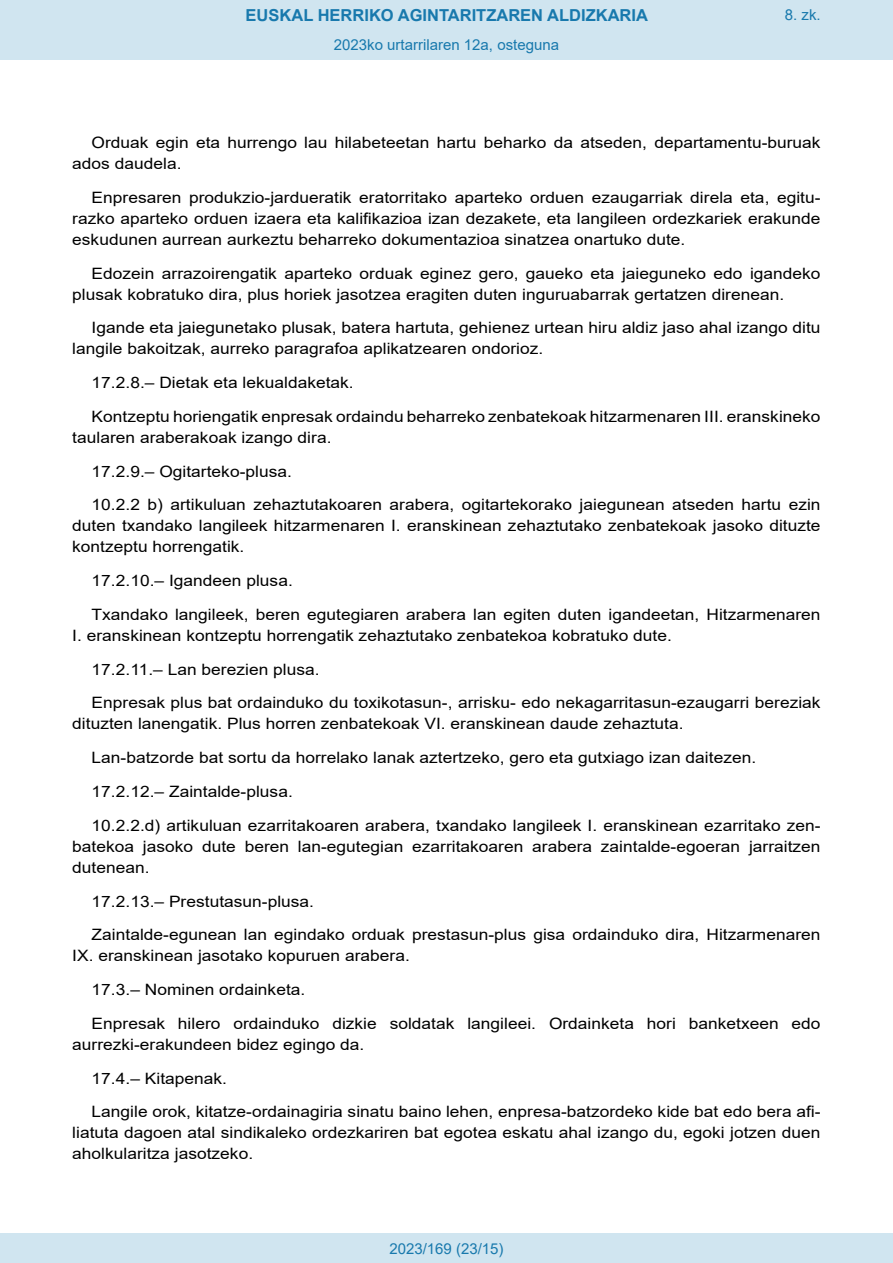
<style>
.page{position:relative;width:893px;height:1263px;background:#fff}
.page>*{position:absolute;margin:0;border:0;box-sizing:border-box;transform-origin:0 0}
.t1{font:700 16.5px "Arial";color:#1879ad}
.BOPVDetalle{font:15.6px/21px "Arial";color:#000;scale:1.11 1}
.Paginacion_Centro{font:15px "Arial";color:#1879ad}
</style>
<div class="page">
<div style="left:0;top:0;width:893px;height:60px;background:#d0e5f0"></div>
<div style="left:0;top:1233px;width:893px;height:30px;background:#d0e5f0"></div>
<p class="t1" style="left:246px;top:3px;width:404px">EUSKAL HERRIKO AGINTARITZAREN ALDIZKARIA</p>
<p class="Paginacion_Centro" style="left:334px;top:35px;width:227px">2023ko urtarrilaren 12a, osteguna</p>
<p class="Paginacion_Centro" style="left:785px;top:5px;width:37px">8. zk.</p>
<p class="BOPVDetalle" style="left:72px;top:132px;width:676px;text-indent:19px">Orduak egin eta hurrengo lau hilabeteetan hartu beharko da atseden, departamentu-buruak ados daudela.</p>
<p class="BOPVDetalle" style="left:72px;top:187px;width:676px;text-align:justify;text-indent:19px">Enpresaren produkzio-jardueratik eratorritako aparteko orduen ezaugarriak direla eta, egitu&shy;razko aparteko orduen izaera eta kalifikazioa izan dezakete, eta langileen ordezkariek erakunde eskudunen aurrean aurkeztu beharreko dokumentazioa sinatzea onartuko dute.</p>
<p class="BOPVDetalle" style="left:72px;top:263px;width:676px;text-indent:19px">Edozein arrazoirengatik aparteko orduak eginez gero, gaueko eta jaieguneko edo igandeko plusak kobratuko dira, plus horiek jasotzea eragiten duten inguruabarrak gertatzen direnean.</p>
<p class="BOPVDetalle" style="left:72px;top:317px;width:676px;text-indent:19px">Igande eta jaiegunetako plusak, batera hartuta, gehienez urtean hiru aldiz jaso ahal izango ditu langile bakoitzak, aurreko paragrafoa aplikatzearen ondorioz.</p>
<p class="BOPVDetalle" style="left:92px;top:372px;width:238px">17.2.8.– Dietak eta lekualdaketak.</p>
<p class="BOPVDetalle" style="left:72px;top:406px;width:676px;text-indent:19px">Kontzeptu horiengatik enpresak ordaindu beharreko zenbatekoak hitzarmenaren III. eranskineko taularen araberakoak izango dira.</p>
<p class="BOPVDetalle" style="left:92px;top:461px;width:182px">17.2.9.– Ogitarteko-plusa.</p>
<p class="BOPVDetalle" style="left:72px;top:494px;width:676px;text-align:justify;text-indent:19px">10.2.2 b) artikuluan zehaztutakoaren arabera, ogitartekorako jaiegunean atseden hartu ezin duten txandako langileek hitzarmenaren I. eranskinean zehaztutako zenbatekoak jasoko dituzte kontzeptu horrengatik.</p>
<p class="BOPVDetalle" style="left:92px;top:570px;width:183px">17.2.10.– Igandeen plusa.</p>
<p class="BOPVDetalle" style="left:72px;top:604px;width:676px;text-indent:19px">Txandako langileek, beren egutegiaren arabera lan egiten duten igandeetan, Hitzarmenaren<br>I. eranskinean kontzeptu horrengatik zehaztutako zenbatekoa kobratuko dute.</p>
<p class="BOPVDetalle" style="left:92px;top:659px;width:207px">17.2.11.– Lan berezien plusa.</p>
<p class="BOPVDetalle" style="left:72px;top:692px;width:676px;text-indent:19px">Enpresak plus bat ordainduko du toxikotasun-, arrisku- edo nekagarritasun-ezaugarri bereziak dituzten lanengatik. Plus horren zenbatekoak VI. eranskinean daude zehaztuta.</p>
<p class="BOPVDetalle" style="left:92px;top:747px;width:600px">Lan-batzorde bat sortu da horrelako lanak aztertzeko, gero eta gutxiago izan daitezen.</p>
<p class="BOPVDetalle" style="left:92px;top:781px;width:183px">17.2.12.– Zaintalde-plusa.</p>
<p class="BOPVDetalle" style="left:72px;top:815px;width:676px;text-align:justify;text-indent:19px">10.2.2.d) artikuluan ezarritakoaren arabera, txandako langileek I. eranskinean ezarritako zen&shy;batekoa jasoko dute beren lan-egutegian ezarritakoaren arabera zaintalde-egoeran jarraitzen dutenean.</p>
<p class="BOPVDetalle" style="left:92px;top:890px;width:202px">17.2.13.– Prestutasun-plusa.</p>
<p class="BOPVDetalle" style="left:72px;top:924px;width:676px;text-indent:19px">Zaintalde-egunean lan egindako orduak prestasun-plus gisa ordainduko dira, Hitzarmenaren<br>IX. eranskinean jasotako kopuruen arabera.</p>
<p class="BOPVDetalle" style="left:92px;top:979px;width:194px">17.3.– Nominen ordainketa.</p>
<p class="BOPVDetalle" style="left:72px;top:1013px;width:676px;text-indent:19px">Enpresak hilero ordainduko dizkie soldatak langileei. Ordainketa hori banketxeen edo aurrezki-erakundeen bidez egingo da.</p>
<p class="BOPVDetalle" style="left:92px;top:1067px;width:123px">17.4.– Kitapenak.</p>
<p class="BOPVDetalle" style="left:72px;top:1101px;width:676px;text-align:justify;text-indent:19px">Langile orok, kitatze-ordainagiria sinatu baino lehen, enpresa-batzordeko kide bat edo bera afi&shy;liatuta dagoen atal sindikaleko ordezkariren bat egotea eskatu ahal izango du, egoki jotzen duen aholkularitza jasotzeko.</p>
<p class="Paginacion_Centro" style="left:389px;top:1238px;width:116px">2023/169 (23/15)</p>
</div>
